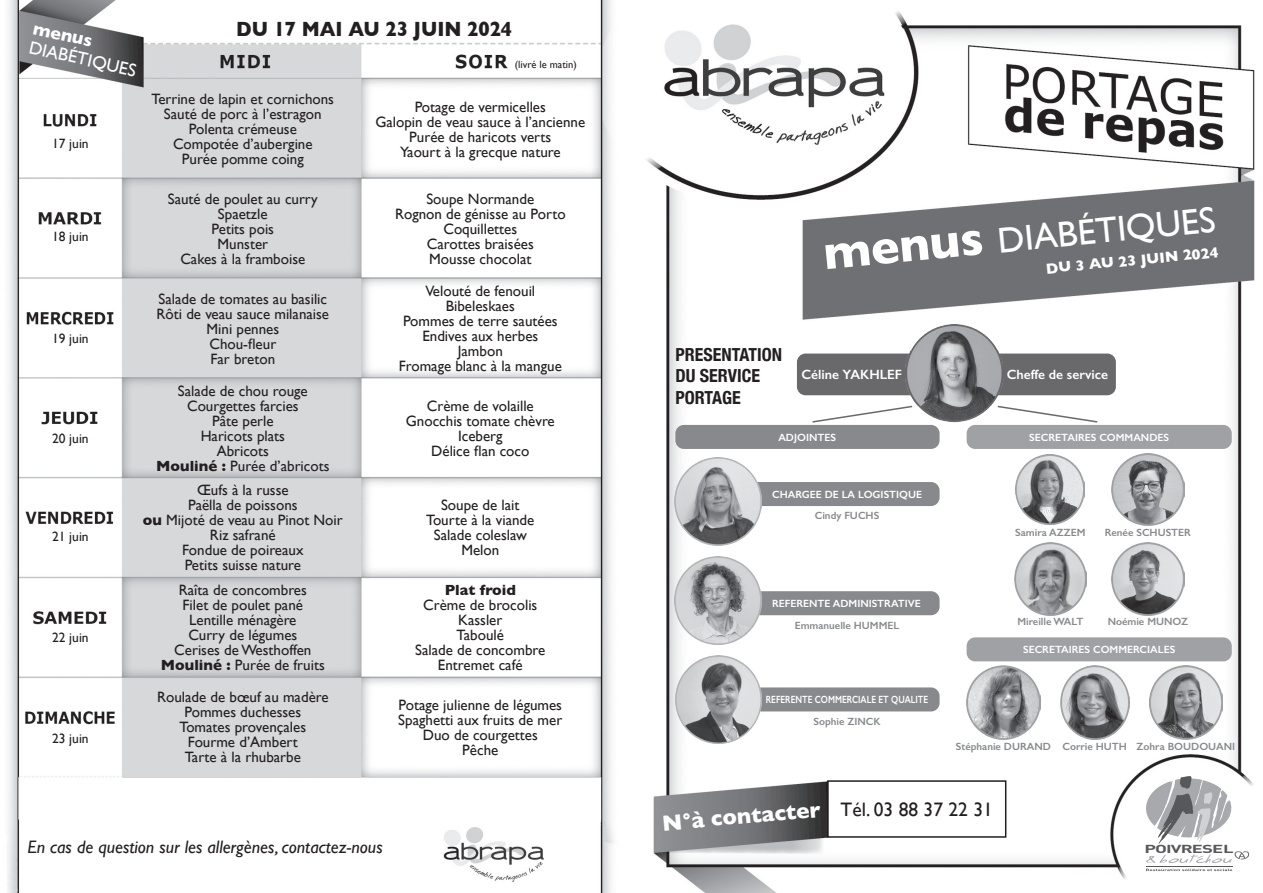
<style>
.page{position:relative;width:1263px;height:893px;background:#fff}
.page>*{position:absolute;margin:0;border:0;box-sizing:border-box;transform-origin:0 0}
.t1{font:36px "Gill Sans";color:#fff}
.t2{font:700 22.5px "Gill Sans";color:#fff}
.t3{font:700 21px "Gill Sans";color:#231f20;scale:.9 1}
.t4{font:19.5px "Gill Sans";color:#231f20}
.t5{font:italic 18px "Gill Sans";color:#231f20}
.t6{font:700 condensed 18px/21.6px "Helvetica Neue";color:#231f20}
.t7{font:18px "Gill Sans";color:#fff}
.t8{font:700 18px "Gill Sans";color:#fff}
.t9{font:15px/15px "Gill Sans";color:#231f20;text-align:center}
.t10{font:700 15px "Gill Sans";color:#fff}
.t11{font:700 15px "Gill Sans";color:#231f20}
.t12{font:13.5px "Gill Sans";color:#231f20}
.t13{font:600 13.5px "Gill Sans";color:#fff}
.t14{font:700 11.55px "DIN";letter-spacing:-.05em;color:#57585a;scale:1.6 1}
.t15{font:600 10.5px "Gill Sans";color:#87898c}
.t16{font:600 10.5px "Gill Sans";color:#fff}
.t17{font:600 10.5px "Gill Sans";color:#fff;scale:.8 1}
.t18{font:10.5px "Gill Sans";color:#231f20}
.s1{font-weight:700}
.s2{font-weight:700;font-size:48px}
</style>
<div class="page">
<img style="left:7px;top:0;width:1248px;height:893px">
<svg style="left:1143px;top:772px;width:107px;height:108px"></svg>
<div style="left:827px;top:780px;width:179px;height:58px;border:2px solid #231f20"></div>
<div style="left:797px;top:354px;width:319px;height:41px;background:#69696c;border-radius:9px"></div>
<img style="left:905px;top:324px;width:98px;height:99px">
<img style="left:1060px;top:666px;width:69px;height:73px">
<img style="left:1014px;top:542px;width:72px;height:73px">
<img style="left:1111px;top:543px;width:73px;height:72px">
<img style="left:1112px;top:454px;width:72px;height:71px">
<img style="left:1016px;top:455px;width:69px;height:69px">
<img style="left:966px;top:666px;width:74px;height:73px">
<img style="left:1149px;top:666px;width:73px;height:73px">
<div style="left:675px;top:425px;width:264px;height:24px;background:#87898c;border-radius:9px"></div>
<div style="left:966px;top:425px;width:266px;height:24px;background:#a0a1a5;border-radius:9px"></div>
<div style="left:966px;top:637px;width:266px;height:24px;background:#a0a1a5;border-radius:9px"></div>
<div style="left:725px;top:482px;width:214px;height:24px;background:#87898c;border-radius:9px"></div>
<div style="left:725px;top:591px;width:214px;height:24px;background:#87898c;border-radius:9px"></div>
<div style="left:725px;top:687px;width:214px;height:24px;background:#87898c;border-radius:9px"></div>
<img style="left:675px;top:458px;width:87px;height:88px">
<img style="left:675px;top:557px;width:87px;height:88px">
<img style="left:675px;top:656px;width:86px;height:88px">
<svg style="left:811px;top:405px;width:103px;height:19px"></svg>
<svg style="left:996px;top:405px;width:103px;height:19px"></svg>
<p class="t8" style="left:35px;top:20px;width:62px;rotate:13deg">menus</p>
<p class="t7" style="left:31px;top:39px;width:111px;rotate:13deg">DIABÉTIQUES</p>
<p class="t12" style="left:52px;top:137px;width:38px">17 juin</p>
<p class="t12" style="left:52px;top:231px;width:38px">18 juin</p>
<p class="t12" style="left:52px;top:333px;width:38px">19 juin</p>
<p class="t12" style="left:52px;top:433px;width:38px">20 juin</p>
<h3 class="t3" style="left:236px;top:20px;width:308px">DU 17 MAI AU 23 JUIN 2024</h3>
<p class="t18" style="left:515px;top:60px;width:63px">(livré le matin)</p>
<p class="t9" style="left:152px;top:93px;width:184px">Terrine de lapin et cornichons<br>Sauté de porc à l’estragon<br>Polenta crémeuse<br>Compotée d’aubergine<br>Purée pomme coing</p>
<p class="t9" style="left:375px;top:100px;width:211px">Potage de vermicelles<br>Galopin de veau sauce à l’ancienne<br>Purée de haricots verts<br>Yaourt à la grecque nature</p>
<p class="t9" style="left:168px;top:192px;width:151px">Sauté de poulet au curry<br>Spaetzle<br>Petits pois<br>Munster<br>Cakes à la framboise</p>
<p class="t9" style="left:395px;top:192px;width:172px">Soupe Normande<br>Rognon de génisse au Porto<br>Coquillettes<br>Carottes braisées<br>Mousse chocolat</p>
<p class="t9" style="left:157px;top:292px;width:174px">Salade de tomates au basilic<br>Rôti de veau sauce milanaise<br>Mini pennes<br>Chou-fleur<br>Far breton</p>
<p class="t9" style="left:399px;top:285px;width:165px">Velouté de fenouil<br>Bibeleskaes<br>Pommes de terre sautées<br>Endives aux herbes<br>Jambon<br>Fromage blanc à la mangue</p>
<p class="t9" style="left:156px;top:384px;width:175px">Salade de chou rouge<br>Courgettes farcies<br>Pâte perle<br>Haricots plats<br>Abricots<br><span class="s1">Mouliné :</span> Purée d’abricots</p>
<p class="t9" style="left:406px;top:399px;width:150px">Crème de volaille<br>Gnocchis tomate chèvre<br>Iceberg<br>Délice flan coco</p>
<p class="t12" style="left:52px;top:531px;width:38px">21 juin</p>
<p class="t12" style="left:52px;top:632px;width:38px">22 juin</p>
<p class="t12" style="left:52px;top:732px;width:38px">23 juin</p>
<p class="t9" style="left:143px;top:484px;width:201px">Œufs à la russe<br>Paëlla de poissons<br><span class="s1">ou</span> Mijoté de veau au Pinot Noir<br>Riz safrané<br>Fondue de poireaux<br>Petits suisse nature</p>
<p class="t9" style="left:426px;top:499px;width:110px">Soupe de lait<br>Tourte à la viande<br>Salade coleslaw<br>Melon</p>
<p class="t9" style="left:161px;top:584px;width:165px">Raîta de concombres<br>Filet de poulet pané<br>Lentille ménagère<br>Curry de légumes<br>Cerises de Westhoffen<br><span class="s1">Mouliné :</span> Purée de fruits</p>
<p class="t11" style="left:445px;top:584px;width:73px">Plat froid</p>
<p class="t9" style="left:415px;top:599px;width:132px">Crème de brocolis<br>Kassler<br>Taboulé<br>Salade de concombre<br>Entremet café</p>
<p class="t9" style="left:157px;top:691px;width:173px">Roulade de bœuf au madère<br>Pommes duchesses<br>Tomates provençales<br>Fourme d’Ambert<br>Tarte à la rhubarbe</p>
<p class="t9" style="left:398px;top:698px;width:165px">Potage julienne de légumes<br>Spaghetti aux fruits de mer<br>Duo de courgettes<br>Pêche</p>
<h1 class="t1" style="left:822px;top:245px;width:395px;rotate:-6deg"><span class="s2">menus</span> DIABÉTIQUES</h1>
<p class="t10" style="left:1045px;top:263px;width:175px;rotate:-6deg">DU 3 AU 23 JUIN 2024</p>
<p class="t6" style="left:675px;top:343px;width:108px">PRESENTATION<br>DU SERVICE<br>PORTAGE</p>
<p class="t13" style="left:801px;top:370px;width:102px">Céline YAKHLEF</p>
<p class="t13" style="left:1007px;top:370px;width:103px">Cheffe de service</p>
<p class="t16" style="left:778px;top:433px;width:59px">ADJOINTES</p>
<p class="t16" style="left:1029px;top:433px;width:141px">SECRETAIRES COMMANDES</p>
<p class="t16" style="left:772px;top:491px;width:151px">CHARGEE DE LA LOGISTIQUE</p>
<p class="t15" style="left:815px;top:512px;width:66px">Cindy FUCHS</p>
<p class="t16" style="left:772px;top:600px;width:150px">REFERENTE ADMINISTRATIVE</p>
<p class="t15" style="left:1015px;top:528px;width:72px">Samira AZZEM</p>
<p class="t15" style="left:1105px;top:528px;width:87px">Renée SCHUSTER</p>
<p class="t15" style="left:795px;top:621px;width:106px">Emmanuelle HUMMEL</p>
<p class="t15" style="left:1108px;top:618px;width:82px">Noémie MUNOZ</p>
<p class="t15" style="left:1017px;top:618px;width:68px">Mireille WALT</p>
<p class="t17" style="left:766px;top:696px;width:205px">REFERENTE COMMERCIALE ET QUALITE</p>
<p class="t15" style="left:813px;top:718px;width:69px">Sophie ZINCK</p>
<p class="t16" style="left:1023px;top:646px;width:154px">SECRETAIRES COMMERCIALES</p>
<p class="t15" style="left:956px;top:743px;width:97px">Stéphanie DURAND</p>
<p class="t15" style="left:1137px;top:743px;width:100px">Zohra BOUDOUANI</p>
<p class="t15" style="left:1062px;top:743px;width:66px">Corrie HUTH</p>
<h2 class="t2" style="left:661px;top:814px;width:161px;rotate:-5deg">N°à contacter</h2>
<h3 class="t4" style="left:841px;top:801px;width:154px">Tél. 03 88 37 22 31</h3>
<p class="t5" style="left:28px;top:839px;width:357px">En cas de question sur les allergènes, contactez-nous</p>
<p class="t14" style="left:1144px;top:842px;width:57px">POIVRESEL</p>
</div>
